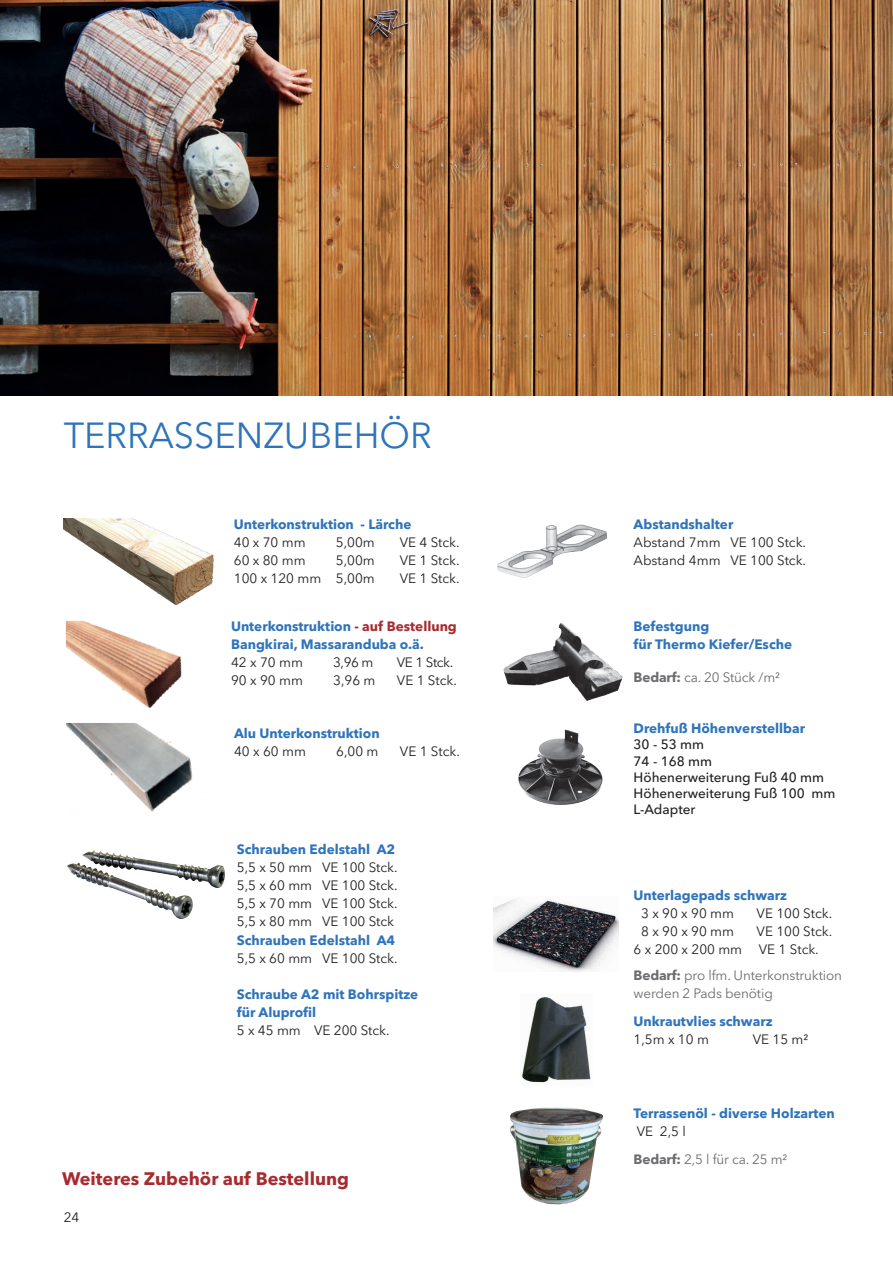
<style>
.page{position:relative;width:893px;height:1263px;background:#fff}
.page>*{position:absolute;margin:0;border:0;box-sizing:border-box;transform-origin:0 0}
.t1{font:36px "Avenir Next LT Pro";color:#2f74ba}
.t2{font:700 18px "Avenir Next LT Pro";color:#a72b30}
.t3{font:13.5px/18px "Avenir Next LT Pro";color:#231f20}
.t4{font:700 13.5px/18px "Avenir Next LT Pro";color:#2f74ba}
.t5{font:13.5px/18px "Avenir Next LT Pro";letter-spacing:-.01em;color:#6c6d70}
.t6{font:500 13.5px/16.2px "Avenir Next LT Pro";color:#231f20}
.s1{color:#a72b30}
.s2{font-weight:700}
.s3{color:#231f20}
</style>
<div class="page">
<img style="left:497px;top:524px;width:110px;height:54px">
<img style="left:503px;top:623px;width:120px;height:78px">
<img style="left:518px;top:729px;width:85px;height:76px">
<img style="left:494px;top:899px;width:125px;height:72px">
<img style="left:510px;top:1107px;width:93px;height:97px">
<img style="left:66px;top:621px;width:116px;height:87px">
<img style="left:64px;top:519px;width:150px;height:102px">
<img style="left:66px;top:723px;width:127px;height:89px">
<img style="left:0;top:0;width:893px;height:395px">
<img style="left:67px;top:850px;width:158px;height:69px">
<img style="left:521px;top:997px;width:70px;height:86px">
<h1 class="t1" style="left:64px;top:414px;width:369px">TERRASSENZUBEHÖR</h1>
<p class="t4" style="left:234px;top:515px;width:179px">Unterkonstruktion - Lärche</p>
<p class="t3" style="left:234px;top:533px;width:73px">40 x 70 mm</p>
<p class="t3" style="left:336px;top:533px;width:40px">5,00m</p>
<p class="t3" style="left:400px;top:533px;width:59px">VE 4 Stck.</p>
<p class="t3" style="left:234px;top:551px;width:73px">60 x 80 mm</p>
<p class="t3" style="left:336px;top:551px;width:40px">5,00m</p>
<p class="t3" style="left:400px;top:551px;width:59px">VE 1 Stck.</p>
<p class="t3" style="left:234px;top:569px;width:142px">100 x 120 mm 5,00m</p>
<p class="t3" style="left:400px;top:569px;width:59px">VE 1 Stck.</p>
<p class="t4" style="left:231px;top:617px;width:227px">Unterkonstruktion <span class="s1">- auf Bestellung<br></span>Bangkirai, Massaranduba o.ä.</p>
<p class="t3" style="left:231px;top:653px;width:73px">42 x 70 mm</p>
<p class="t3" style="left:333px;top:653px;width:42px">3,96 m</p>
<p class="t3" style="left:397px;top:653px;width:56px">VE 1 Stck.</p>
<p class="t3" style="left:231px;top:671px;width:73px">90 x 90 mm</p>
<p class="t3" style="left:333px;top:671px;width:44px">3,96 m</p>
<p class="t3" style="left:397px;top:671px;width:59px">VE 1 Stck.</p>
<p class="t4" style="left:234px;top:724px;width:147px">Alu Unterkonstruktion</p>
<p class="t3" style="left:234px;top:743px;width:73px">40 x 60 mm</p>
<p class="t3" style="left:336px;top:743px;width:44px">6,00 m</p>
<p class="t3" style="left:400px;top:743px;width:59px">VE 1 Stck.</p>
<p class="t4" style="left:237px;top:840px;width:160px">Schrauben Edelstahl A2</p>
<p class="t3" style="left:237px;top:858px;width:160px;text-align:justify">5,5 x 50 mm VE 100 Stck.<br>5,5 x 60 mm VE 100 Stck.<br>5,5 x 70 mm VE 100 Stck.<br>5,5 x 80 mm VE 100 Stck</p>
<p class="t4" style="left:237px;top:931px;width:160px">Schrauben Edelstahl A4</p>
<p class="t3" style="left:237px;top:950px;width:160px">5,5 x 60 mm VE 100 Stck.</p>
<p class="t4" style="left:237px;top:985px;width:183px">Schraube A2 mit Bohrspitze für Aluprofil</p>
<p class="t3" style="left:237px;top:1021px;width:152px">5 x 45 mm VE 200 Stck.</p>
<h2 class="t2" style="left:62px;top:1168px;width:288px">Weiteres Zubehör auf Bestellung</h2>
<p class="t3" style="left:64px;top:1208px;width:17px">24</p>
<p class="t4" style="left:634px;top:515px;width:101px">Abstandshalter</p>
<p class="t3" style="left:634px;top:533px;width:172px">Abstand 7mm VE 100 Stck.<br>Abstand 4mm VE 100 Stck.</p>
<p class="t4" style="left:634px;top:617px;width:160px">Befestgung<br>für Thermo Kiefer/Esche</p>
<p class="t5" style="left:634px;top:668px;width:148px"><span class="s2">Bedarf:</span> ca. 20 Stück /m²</p>
<p class="t4" style="left:634px;top:719px;width:173px">Drehfuß Höhenverstellbar</p>
<p class="t6" style="left:634px;top:736px;width:203px">30 - 53 mm<br>74 - 168 mm<br>Höhenerweiterung Fuß 40 mm<br>Höhenerweiterung Fuß 100 mm<br>L-Adapter</p>
<p class="t4" style="left:634px;top:886px;width:155px">Unterlagepads schwarz</p>
<p class="t3" style="left:641px;top:904px;width:94px">3 x 90 x 90 mm</p>
<p class="t3" style="left:757px;top:904px;width:75px">VE 100 Stck.</p>
<p class="t3" style="left:641px;top:922px;width:94px">8 x 90 x 90 mm</p>
<p class="t3" style="left:634px;top:922px;width:198px;text-indent:123px">VE 100 Stck.<br>6 x 200 x 200 mm VE 1 Stck.</p>
<p class="t5" style="left:634px;top:966px;width:210px"><span class="s2">Bedarf:</span> pro lfm. Unterkonstruktion werden 2 Pads benötig</p>
<p class="t4" style="left:634px;top:1012px;width:141px">Unkrautvlies schwarz</p>
<p class="t3" style="left:634px;top:1031px;width:77px">1,5m x 10 m</p>
<p class="t3" style="left:753px;top:1031px;width:57px">VE 15 m²</p>
<p class="t4" style="left:634px;top:1104px;width:203px">Terrassenöl - diverse Holzarten</p>
<p class="t5" style="left:634px;top:1117px;width:155px;line-height:28.2px"><span class="s3">VE 2,5 l<br></span><span class="s2">Bedarf:</span> 2,5 l für ca. 25 m²</p>
</div>
